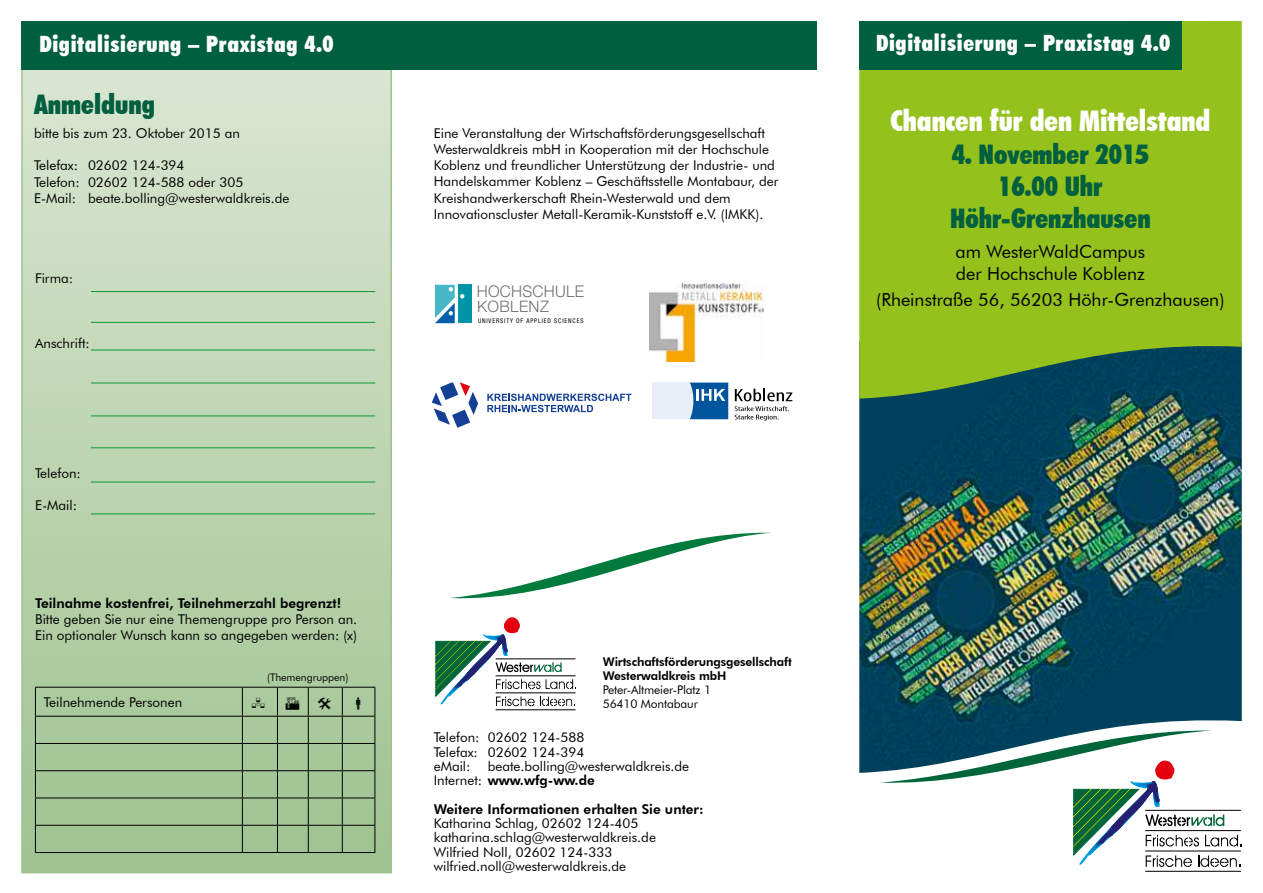
<style>
.page{position:relative;width:1263px;height:893px;background:#fff}
.page>*{position:absolute;margin:0;border:0;box-sizing:border-box;transform-origin:0 0}
.t1{font:900 condensed 28.5px "Futura BT";color:#fff}
.t2{font:900 condensed 27px/32.4px "Futura BT";color:#005f3f;text-align:center}
.t3{font:900 condensed 22.5px "Futura BT";letter-spacing:.03em;color:#fff}
.t4{font:18px/21.6px "Futura BT";color:#000}
.t5{font:300 16.2px "Helvetica Neue LT Std";letter-spacing:.02em;color:#6f6f6e}
.t6{font:300 15.75px "Helvetica Neue LT Std";letter-spacing:.025em;color:#6f6f6e}
.t7{font:13.5px/16.2px "Futura BT";color:#000}
.t8{font:800 13.5px "Futura BT";color:#000}
.t9{font:800 12px/14.2px "Futura BT";letter-spacing:-.01em;color:#000}
.t10{font:12px/14.2px "Futura BT";letter-spacing:-.01em;color:#000}
.t11{font:10.5px "Futura BT";color:#000}
.t12{font:condensed 6.45px "Helvetica Neue LT Std";letter-spacing:.14em;color:#000}
.s1{font-weight:800}
</style>
<div class="page">
<div style="left:22px;top:68px;width:369px;height:805px;background:linear-gradient(to bottom,#dae6d1,#9dc28f)"></div>
<div style="left:21px;top:68px;width:371px;height:805px;border:2px solid #9dc38f"></div>
<img style="left:859px;top:399px;width:383px;height:374px">
<svg style="left:859px;top:21px;width:383px;height:378px;background:#86b522"></svg>
<hr style="left:1145px;top:871px;width:96px;height:1px;background:#000">
<svg style="left:880px;top:729px;width:361px;height:138px"></svg>
<hr style="left:496px;top:709px;width:79px;height:1px;background:#000">
<svg style="left:436px;top:617px;width:140px;height:89px"></svg>
<div style="left:458px;top:285px;width:14px;height:38px;background:#0094a9"></div>
<svg style="left:435px;top:285px;width:29px;height:38px"></svg>
<div style="left:652px;top:383px;width:42px;height:36px;background:#e9eef9"></div>
<svg style="left:690px;top:383px;width:38px;height:36px"></svg>
<svg style="left:735px;top:389px;width:57px;height:32px"></svg>
<svg style="left:432px;top:383px;width:46px;height:45px"></svg>
<svg style="left:487px;top:394px;width:144px;height:18px"></svg>
<div style="left:21px;top:21px;width:795px;height:48px;background:#005f3f"></div>
<div style="left:859px;top:21px;width:322px;height:48px;background:#005f3f"></div>
<img style="left:650px;top:283px;width:113px;height:78px">
<svg style="left:450px;top:532px;width:321px;height:67px"></svg>
<hr style="left:35px;top:687px;width:207px;height:1px;background:#000">
<hr style="left:242px;top:687px;width:35px;height:1px;background:#000">
<hr style="left:277px;top:687px;width:31px;height:1px;background:#000">
<hr style="left:308px;top:687px;width:34px;height:1px;background:#000">
<hr style="left:342px;top:687px;width:33px;height:1px;background:#000">
<hr style="left:35px;top:716px;width:207px;height:1px;background:#000">
<hr style="left:242px;top:716px;width:35px;height:1px;background:#000">
<hr style="left:277px;top:716px;width:31px;height:1px;background:#000">
<hr style="left:308px;top:716px;width:34px;height:1px;background:#000">
<hr style="left:342px;top:716px;width:33px;height:1px;background:#000">
<hr style="left:35px;top:743px;width:207px;height:1px;background:#000">
<hr style="left:242px;top:743px;width:35px;height:1px;background:#000">
<hr style="left:277px;top:743px;width:31px;height:1px;background:#000">
<hr style="left:308px;top:743px;width:34px;height:1px;background:#000">
<hr style="left:342px;top:743px;width:33px;height:1px;background:#000">
<hr style="left:35px;top:770px;width:207px;height:1px;background:#000">
<hr style="left:242px;top:770px;width:35px;height:1px;background:#000">
<hr style="left:277px;top:770px;width:31px;height:1px;background:#000">
<hr style="left:308px;top:770px;width:34px;height:1px;background:#000">
<hr style="left:342px;top:770px;width:33px;height:1px;background:#000">
<hr style="left:35px;top:798px;width:207px;height:1px;background:#000">
<hr style="left:242px;top:798px;width:35px;height:1px;background:#000">
<hr style="left:277px;top:798px;width:31px;height:1px;background:#000">
<hr style="left:308px;top:798px;width:34px;height:1px;background:#000">
<hr style="left:342px;top:798px;width:33px;height:1px;background:#000">
<hr style="left:35px;top:825px;width:207px;height:1px;background:#000">
<svg style="left:35px;top:687px;width:1px;height:165px"></svg>
<hr style="left:242px;top:825px;width:35px;height:1px;background:#000">
<svg style="left:242px;top:687px;width:1px;height:165px"></svg>
<hr style="left:277px;top:825px;width:31px;height:1px;background:#000">
<svg style="left:277px;top:687px;width:1px;height:165px"></svg>
<hr style="left:308px;top:825px;width:34px;height:1px;background:#000">
<svg style="left:308px;top:687px;width:1px;height:165px"></svg>
<hr style="left:342px;top:825px;width:33px;height:1px;background:#000">
<svg style="left:342px;top:687px;width:1px;height:165px"></svg>
<svg style="left:374px;top:687px;width:1px;height:165px"></svg>
<hr style="left:35px;top:852px;width:207px;height:1px;background:#000">
<hr style="left:242px;top:852px;width:35px;height:1px;background:#000">
<hr style="left:277px;top:852px;width:31px;height:1px;background:#000">
<hr style="left:308px;top:852px;width:34px;height:1px;background:#000">
<hr style="left:342px;top:852px;width:33px;height:1px;background:#000">
<hr style="left:91px;top:291px;width:284px;height:1px;background:#0b9a33">
<hr style="left:91px;top:322px;width:284px;height:1px;background:#0b9a33">
<hr style="left:91px;top:350px;width:284px;height:1px;background:#0b9a33">
<hr style="left:91px;top:383px;width:284px;height:1px;background:#0b9a33">
<hr style="left:91px;top:416px;width:284px;height:1px;background:#0b9a33">
<hr style="left:91px;top:482px;width:284px;height:1px;background:#0b9a33">
<hr style="left:91px;top:448px;width:284px;height:1px;background:#0b9a33">
<hr style="left:91px;top:514px;width:284px;height:1px;background:#0b9a33">
<svg style="left:252px;top:697px;width:13px;height:11px"></svg>
<svg style="left:286px;top:697px;width:13px;height:13px"></svg>
<svg style="left:318px;top:697px;width:13px;height:12px"></svg>
<svg style="left:356px;top:697px;width:4px;height:12px"></svg>
<h3 class="t3" style="left:39px;top:30px;width:296px">Digitalisierung – Praxistag 4.0</h3>
<h3 class="t3" style="left:876px;top:30px;width:296px">Digitalisierung – Praxistag 4.0</h3>
<h2 class="t2" style="left:34px;top:88px;width:123px">Anmeldung</h2>
<p class="t7" style="left:34px;top:125px;width:207px">bitte bis zum 23. Oktober 2015 an</p>
<p class="t7" style="left:34px;top:157px;width:257px">Telefax: 02602 124-394<br>Telefon: 02602 124-588 oder 305<br>E-Mail: beate.bolling@westerwaldkreis.de</p>
<p class="t7" style="left:35px;top:270px;width:40px">Firma:</p>
<p class="t7" style="left:35px;top:335px;width:56px">Anschrift:</p>
<p class="t7" style="left:35px;top:465px;width:47px">Telefon:</p>
<p class="t7" style="left:35px;top:497px;width:44px">E-Mail:</p>
<p class="t8" style="left:35px;top:594px;width:308px">Teilnahme kostenfrei, Teilnehmerzahl begrenzt!</p>
<p class="t7" style="left:35px;top:611px;width:324px">Bitte geben Sie nur eine Themengruppe pro Person an.<br>Ein optionaler Wunsch kann so angegeben werden: (x)</p>
<p class="t11" style="left:267px;top:671px;width:83px">(Themengruppen)</p>
<p class="t7" style="left:44px;top:694px;width:140px">Teilnehmende Personen</p>
<p class="t7" style="left:434px;top:125px;width:346px">Eine Veranstaltung der Wirtschaftsförderungsgesellschaft Westerwaldkreis mbH in Kooperation mit der Hochschule Koblenz und freundlicher Unterstützung der Industrie- und Handelskammer Koblenz – Geschäftsstelle Montabaur, der Kreishandwerkerschaft Rhein-Westerwald und dem Innovationscluster Metall-Keramik-Kunststoff e.V. (IMKK).</p>
<p class="t5" style="left:477px;top:281px;width:109px">HOCHSCHULE</p>
<p class="t6" style="left:477px;top:297px;width:73px">KOBLENZ</p>
<p class="t12" style="left:478px;top:317px;width:107px">UNIVERSITY OF APPLIED SCIENCES</p>
<p class="t9" style="left:603px;top:654px;width:190px">Wirtschaftsförderungsgesellschaft<br>Westerwaldkreis mbH</p>
<p class="t10" style="left:603px;top:683px;width:110px">Peter-Altmeier-Platz 1<br>56410 Montabaur</p>
<p class="t7" style="left:434px;top:730px;width:152px;line-height:14.2px;text-align:justify">Telefon: 02602 124-588<br>Telefax: 02602 124-394 eMail:</p>
<p class="t7" style="left:434px;top:759px;width:257px;line-height:14.2px;text-indent:54px">beate.bolling@westerwaldkreis.de<br>Internet: <span class="s1">www.wfg-ww.de</span></p>
<p class="t8" style="left:434px;top:801px;width:271px">Weitere Informationen erhalten Sie unter:</p>
<p class="t7" style="left:434px;top:816px;width:224px;line-height:14.2px">Katharina Schlag, 02602 124-405 katharina.schlag@westerwaldkreis.de Wilfried Noll, 02602 124-333 wilfried.noll@westerwaldkreis.de</p>
<h1 class="t1" style="left:890px;top:104px;width:321px">Chancen für den Mittelstand</h1>
<h2 class="t2" style="left:950px;top:138px;width:202px">4. November 2015<br>16.00 Uhr<br>Höhr-Grenzhausen</h2>
<h3 class="t4" style="left:956px;top:241px;width:191px">am WesterWaldCampus der Hochschule Koblenz</h3>
<h3 class="t4" style="left:876px;top:289px;width:350px">(Rheinstraße 56, 56203 Höhr-Grenzhausen)</h3>
</div>
